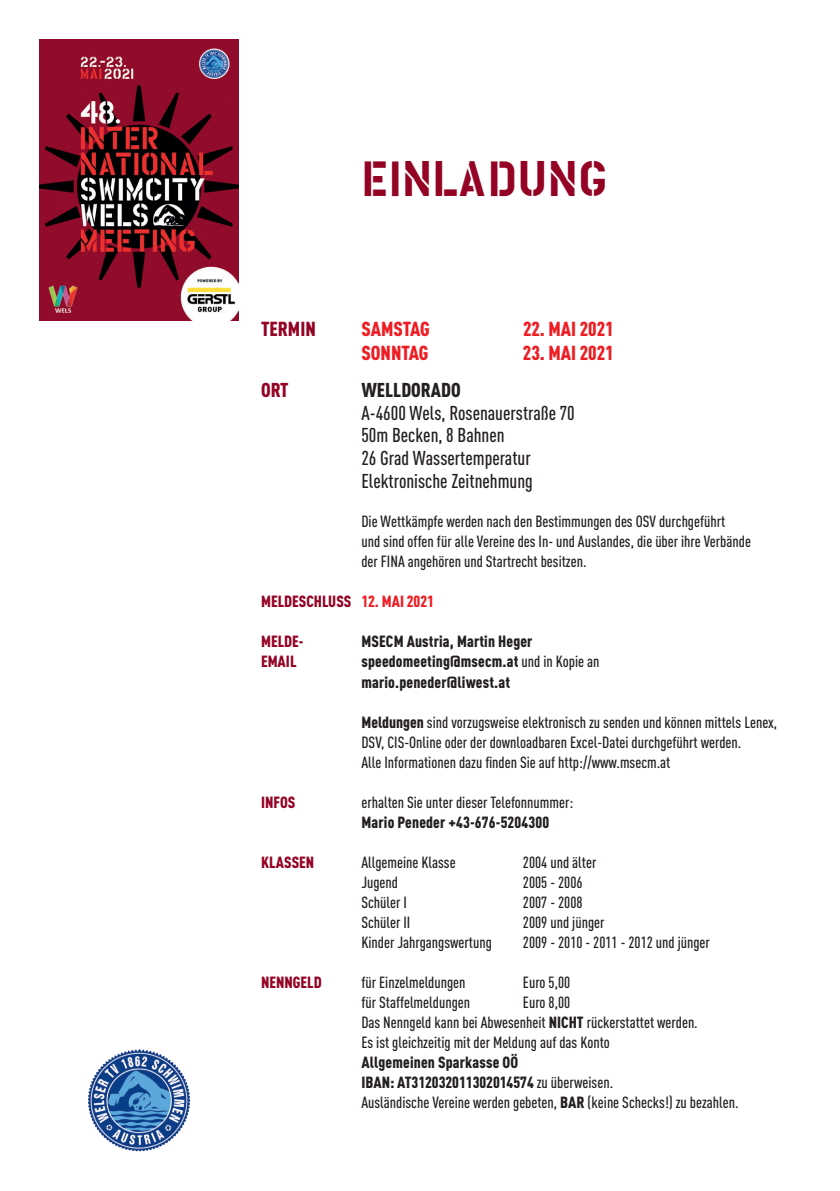
<style>
.page{position:relative;width:840px;height:1191px;background:#fff}
.page>*{position:absolute;margin:0;border:0;box-sizing:border-box;transform-origin:0 0}
.t1{font:48px "Housebroken Clean";color:#940224}
.t2{font:900 20px "DIN Cond";color:#ee1d23}
.t3{font:900 20px "DIN Cond";color:#940224}
.t4{font:500 19.8px/22.6px "DIN Cond";color:#231f20}
.t5{font:900 19.8px "DIN Cond";color:#231f20}
.t6{font:900 19.8px "DIN Cond";color:#940224}
.t7{font:500 16px/20px "DIN Cond";color:#231f20}
.t8{font:900 16px/20px "DIN Cond";letter-spacing:.01em;color:#231f20}
.t9{font:900 16px "DIN Cond";color:#940224}
.t10{font:900 16px "DIN Cond";color:#ee1d23}
.s1{color:#ee1d23}
.s2{font-weight:500}
.s3{font-weight:900}
</style>
<div class="page">
<img style="left:40px;top:40px;width:198px;height:280px">
<img style="left:88px;top:1049px;width:102px;height:102px;border-radius:51px">
<h1 class="t1" style="left:361px;top:147px;width:248px">EINLADUNG</h1>
<p class="t3" style="left:261px;top:317px;width:56px">Termin</p>
<p class="t2" style="left:361px;top:317px;width:70px">Samstag</p>
<p class="t2" style="left:522px;top:317px;width:30px">22. MAI</p>
<p class="t2" style="left:579px;top:317px;width:35px">2021</p>
<p class="t2" style="left:361px;top:341px;width:69px">Sonntag</p>
<p class="t2" style="left:522px;top:341px;width:30px">23. MAI</p>
<p class="t2" style="left:579px;top:341px;width:35px">2021</p>
<p class="t6" style="left:261px;top:377px;width:26px">Ort</p>
<p class="t5" style="left:361px;top:377px;width:99px">WELLDORADO</p>
<p class="t4" style="left:361px;top:401px;width:215px">A-4600 Wels, Rosenauerstraße 70<br>50m Becken, 8 Bahnen<br>26 Grad Wassertemperatur<br>Elektronische Zeitnehmung</p>
<p class="t7" style="left:361px;top:511px;width:391px">Die Wettkämpfe werden nach den Bestimmungen des OSV durchgeführt<br>und sind offen für alle Vereine des In- und Auslandes, die über ihre Verbände der FINA angehören und Startrecht besitzen.</p>
<p class="t9" style="left:261px;top:592px;width:124px">MELDESCHLUSS <span class="s1">12. MAI</span></p>
<p class="t10" style="left:406px;top:592px;width:29px">2021</p>
<p class="t9" style="left:261px;top:632px;width:44px">MELDE-</p>
<p class="t8" style="left:361px;top:631px;width:172px">MSECMAustria, Martin Heger</p>
<p class="t9" style="left:261px;top:652px;width:8px">EMAI</p>
<p class="t9" style="left:290px;top:652px;width:8px">L</p>
<p class="t8" style="left:361px;top:651px;width:239px">speedomeeting@msecm.at <span class="s2">und in Kopie an </span>mario.peneder@liwest.at</p>
<p class="t7" style="left:361px;top:711px;width:417px"><span class="s3">Meldungen</span> sind vorzugsweise elektronisch zu senden und können mittels Lenex,<br>DSV, CIS-Online oder der downloadbaren Excel-Datei durchgeführt werden.<br>Alle Informationen dazu finden Sie auf http://www.msecm.at</p>
<p class="t9" style="left:261px;top:792px;width:35px">Infos</p>
<p class="t7" style="left:361px;top:791px;width:213px">erhalten Sie unter dieser Telefonnummer:</p>
<p class="t8" style="left:361px;top:811px;width:189px">Mario Peneder +43-676-5204300</p>
<p class="t9" style="left:261px;top:852px;width:55px">Klassen</p>
<p class="t7" style="left:361px;top:851px;width:96px">Allgemeine Klasse</p>
<p class="t7" style="left:522px;top:851px;width:75px">2004 und älter</p>
<p class="t7" style="left:361px;top:871px;width:38px">Jugend</p>
<p class="t7" style="left:522px;top:871px;width:61px">2005 - 2006</p>
<p class="t7" style="left:361px;top:891px;width:47px">Schüler I</p>
<p class="t7" style="left:522px;top:891px;width:61px">2007 - 2008</p>
<p class="t7" style="left:361px;top:911px;width:50px">Schüler II</p>
<p class="t7" style="left:522px;top:911px;width:83px">2009 und jünger</p>
<p class="t7" style="left:361px;top:931px;width:132px">Kinder Jahrgangswertung</p>
<p class="t7" style="left:522px;top:931px;width:188px">2009 - 2010 - 2011 - 2012 und jünger</p>
<p class="t9" style="left:261px;top:972px;width:54px">Nenngeld</p>
<p class="t7" style="left:361px;top:971px;width:106px">für Einzelmeldungen</p>
<p class="t7" style="left:522px;top:971px;width:49px">Euro 5,00</p>
<p class="t7" style="left:361px;top:991px;width:110px">für Staffelmeldungen</p>
<p class="t7" style="left:361px;top:991px;width:338px;text-indent:161px">Euro 8,00<br>Das Nenngeld kann bei Abwesenheit <span class="s3">nicht</span> rückerstattet werden.<br>Es ist gleichzeitig mit der Meldung auf das Konto</p>
<p class="t7" style="left:361px;top:1051px;width:378px"><span class="s3">Allgemeinen Sparkasse OÖ<br>IBAN : AT312032011302014574</span> zu überweisen.<br>Ausländische Vereine werden gebeten, <span class="s3">bar</span> (keine Schecks!) zu bezahlen.</p>
</div>
